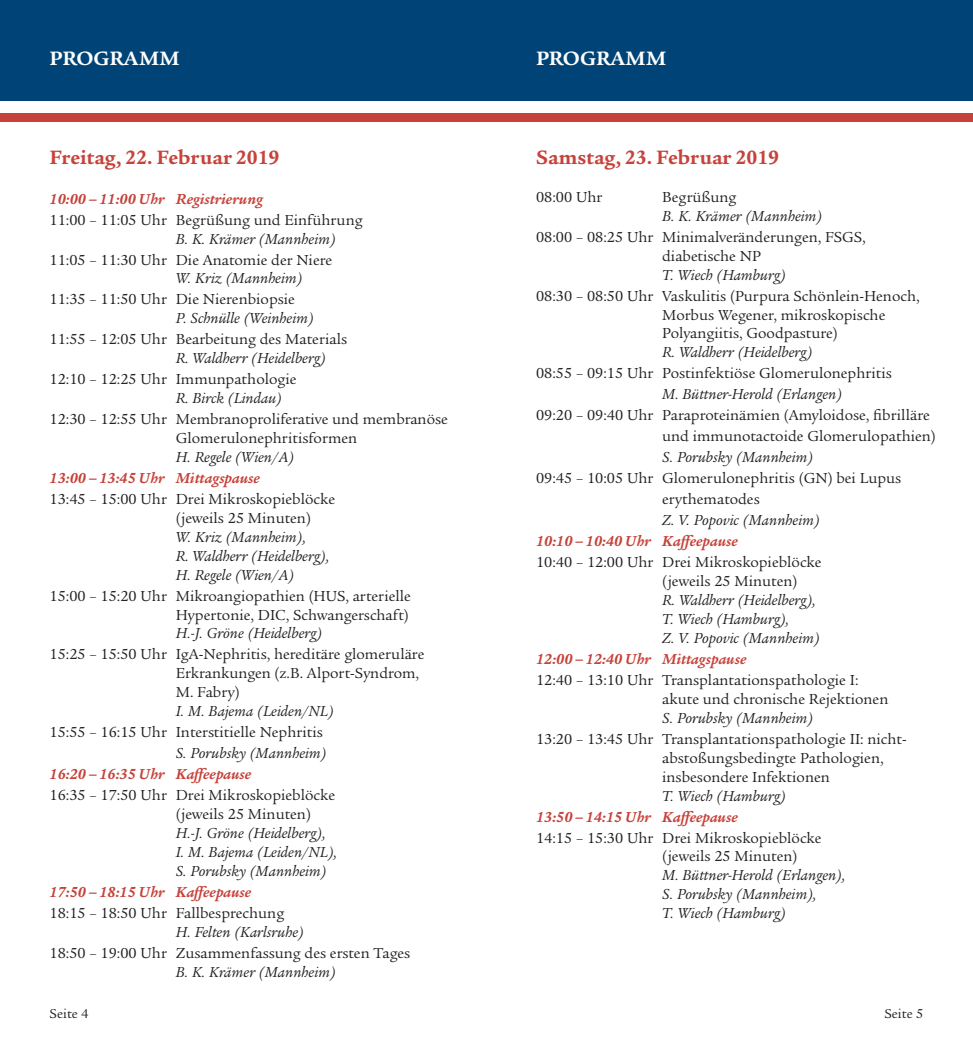
<style>
.page{position:relative;width:973px;height:1042px;background:#fff}
.page>*{position:absolute;margin:0;border:0;box-sizing:border-box;transform-origin:0 0}
.t1{font:700 21px "Legacy Serif ITC Std";color:#c6423a}
.t2{font:700 21px "Legacy Serif ITC Std";color:#fff}
.t3{font:15.75px/18.9px "Legacy Serif ITC Std";color:#231f20}
.t4{font:italic 15.75px/18.9px "Legacy Serif ITC Std";color:#231f20}
.t5{font:italic 700 15.75px "Legacy Serif ITC Std";color:#c6423a}
.t6{font:14px "Legacy Serif ITC Std";color:#231f20}
</style>
<div class="page">
<div style="left:486px;top:0;width:486px;height:100px;background:#047"></div>
<div style="left:486px;top:113px;width:486px;height:9px;background:#c6423a"></div>
<div style="left:0;top:0;width:486px;height:100px;background:#047"></div>
<div style="left:0;top:113px;width:486px;height:9px;background:#c6423a"></div>
<h1 class="t2" style="left:50px;top:46px;width:132px">PROGRAMM</h1>
<h1 class="t2" style="left:536px;top:46px;width:132px">PROGRAMM</h1>
<h1 class="t1" style="left:50px;top:145px;width:231px">Freitag, 22. Februar 2019</h1>
<p class="t5" style="left:50px;top:190px;width:215px">10:00 – 11:00 Uhr Registrierung</p>
<p class="t3" style="left:50px;top:210px;width:314px">11:00 – 11:05 Uhr Begrüßung und Einführung</p>
<p class="t4" style="left:176px;top:229px;width:162px">B. K. Krämer (Mannheim)</p>
<p class="t3" style="left:50px;top:250px;width:284px">11:05 – 11:30 Uhr Die Anatomie der Niere</p>
<p class="t4" style="left:176px;top:269px;width:128px">W. Kriz (Mannheim)</p>
<p class="t3" style="left:50px;top:290px;width:247px">11:35 – 11:50 Uhr Die Nierenbiopsie</p>
<p class="t4" style="left:176px;top:309px;width:140px">P. Schnülle (Weinheim)</p>
<p class="t3" style="left:50px;top:330px;width:299px">11:55 – 12:05 Uhr Bearbeitung des Materials</p>
<p class="t4" style="left:176px;top:349px;width:152px">R. Waldherr (Heidelberg)</p>
<p class="t3" style="left:50px;top:370px;width:248px">12:10 – 12:25 Uhr Immunpathologie</p>
<p class="t4" style="left:176px;top:389px;width:108px">R. Birck (Lindau)</p>
<p class="t3" style="left:176px;top:410px;width:274px;text-indent:-126px">12:30 – 12:55 Uhr Membranoproliferative und membranöse<br>Glomerulonephritisformen</p>
<p class="t4" style="left:176px;top:448px;width:120px">H. Regele (Wien/A)</p>
<p class="t5" style="left:50px;top:469px;width:212px">13:00 – 13:45 Uhr Mittagspause</p>
<p class="t3" style="left:176px;top:490px;width:161px;text-indent:-126px">13:45 – 15:00 Uhr Drei Mikroskopieblöcke (jeweils 25 Minuten)</p>
<p class="t4" style="left:176px;top:527px;width:155px">W. Kriz (Mannheim),<br>R. Waldherr (Heidelberg),<br>H. Regele (Wien/A)</p>
<p class="t3" style="left:50px;top:586px;width:363px;text-align:right">15:00 – 15:20 Uhr Mikroangiopathien (HUS, arterielle<br>Hypertonie, DIC, Schwangerschaft)</p>
<p class="t4" style="left:176px;top:624px;width:148px">H.-J. Gröne (Heidelberg)</p>
<p class="t3" style="left:176px;top:645px;width:250px;text-indent:-126px">15:25 – 15:50 Uhr IgA-Nephritis, hereditäre glomeruläre<br>Erkrankungen (z.B. Alport-Syndrom,<br>M. Fabry)</p>
<p class="t4" style="left:176px;top:702px;width:160px">I. M. Bajema (Leiden/NL)</p>
<p class="t3" style="left:50px;top:723px;width:275px">15:55 – 16:15 Uhr Interstitielle Nephritis</p>
<p class="t4" style="left:176px;top:744px;width:152px">S. Porubsky (Mannheim)</p>
<p class="t5" style="left:50px;top:765px;width:203px">16:20 – 16:35 Uhr Kaffeepause</p>
<p class="t3" style="left:176px;top:786px;width:161px;text-indent:-126px">16:35 – 17:50 Uhr Drei Mikroskopieblöcke (jeweils 25 Minuten)</p>
<p class="t4" style="left:176px;top:823px;width:163px">H.-J. Gröne (Heidelberg),<br>I. M. Bajema (Leiden/NL),<br>S. Porubsky (Mannheim)</p>
<p class="t5" style="left:50px;top:883px;width:203px">17:50 – 18:15 Uhr Kaffeepause</p>
<p class="t3" style="left:50px;top:903px;width:236px">18:15 – 18:50 Uhr Fallbesprechung</p>
<p class="t4" style="left:176px;top:922px;width:130px">H. Felten (Karlsruhe)</p>
<p class="t3" style="left:50px;top:943px;width:362px">18:50 – 19:00 Uhr Zusammenfassung des ersten Tages</p>
<p class="t4" style="left:176px;top:962px;width:162px">B. K. Krämer (Mannheim)</p>
<h1 class="t1" style="left:536px;top:145px;width:244px">Samstag, 23. Februar 2019</h1>
<p class="t3" style="left:536px;top:188px;width:68px">08:00 Uhr</p>
<p class="t3" style="left:662px;top:188px;width:76px">Begrüßung</p>
<p class="t4" style="left:662px;top:207px;width:162px">B. K. Krämer (Mannheim)</p>
<p class="t3" style="left:662px;top:228px;width:205px;text-indent:-126px">08:00 – 08:25 Uhr Minimalveränderungen, FSGS, diabetische NP</p>
<p class="t4" style="left:662px;top:265px;width:125px">T. Wiech (Hamburg)</p>
<p class="t3" style="left:662px;top:286px;width:259px;text-indent:-126px">08:30 – 08:50 Uhr Vaskulitis (Purpura Schönlein-Henoch,<br>Morbus Wegener, mikroskopische<br>Polyangiitis, Goodpasture)</p>
<p class="t4" style="left:662px;top:343px;width:152px">R. Waldherr (Heidelberg)</p>
<p class="t3" style="left:536px;top:364px;width:357px">08:55 – 09:15 Uhr Postinfektiöse Glomerulonephritis</p>
<p class="t4" style="left:662px;top:385px;width:181px">M. Büttner-Herold (Erlangen)</p>
<p class="t3" style="left:662px;top:405px;width:275px;line-height:21px;text-indent:-126px">09:20 – 09:40 Uhr Paraproteinämien (Amyloidose, fibrilläre und immunotactoide Glomerulopathien)</p>
<p class="t4" style="left:662px;top:448px;width:152px">S. Porubsky (Mannheim)</p>
<p class="t3" style="left:662px;top:468px;width:241px;line-height:21px;text-indent:-126px">09:45 – 10:05 Uhr Glomerulonephritis (GN) bei Lupus erythematodes</p>
<p class="t4" style="left:662px;top:511px;width:159px">Z. V. Popovic (Mannheim)</p>
<p class="t5" style="left:536px;top:532px;width:203px">10:10 – 10:40 Uhr Kaffeepause</p>
<p class="t3" style="left:662px;top:553px;width:161px;text-indent:-126px">10:40 – 12:00 Uhr Drei Mikroskopieblöcke (jeweils 25 Minuten)</p>
<p class="t4" style="left:662px;top:591px;width:159px">R. Waldherr (Heidelberg),<br>T. Wiech (Hamburg),<br>Z. V. Popovic (Mannheim)</p>
<p class="t5" style="left:536px;top:650px;width:212px">12:00 – 12:40 Uhr Mittagspause</p>
<p class="t3" style="left:662px;top:671px;width:227px;text-indent:-126px">12:40 – 13:10 Uhr Transplantationspathologie I: akute und chronische Rejektionen</p>
<p class="t4" style="left:662px;top:708px;width:152px">S. Porubsky (Mannheim)</p>
<p class="t3" style="left:662px;top:729px;width:246px;text-indent:-126px">13:20 – 13:45 Uhr Transplantationspathologie II: nicht&shy;abstoßungsbedingte Pathologien, insbesondere Infektionen</p>
<p class="t4" style="left:662px;top:786px;width:125px">T. Wiech (Hamburg)</p>
<p class="t5" style="left:536px;top:807px;width:203px">13:50 – 14:15 Uhr Kaffeepause</p>
<p class="t3" style="left:662px;top:828px;width:161px;text-indent:-126px">14:15 – 15:30 Uhr Drei Mikroskopieblöcke (jeweils 25 Minuten)</p>
<p class="t4" style="left:662px;top:866px;width:185px">M. Büttner-Herold (Erlangen),<br>S. Porubsky (Mannheim),<br>T. Wiech (Hamburg)</p>
<p class="t6" style="left:50px;top:1005px;width:40px">Seite 4</p>
<p class="t6" style="left:884px;top:1005px;width:40px">Seite 5</p>
</div>
